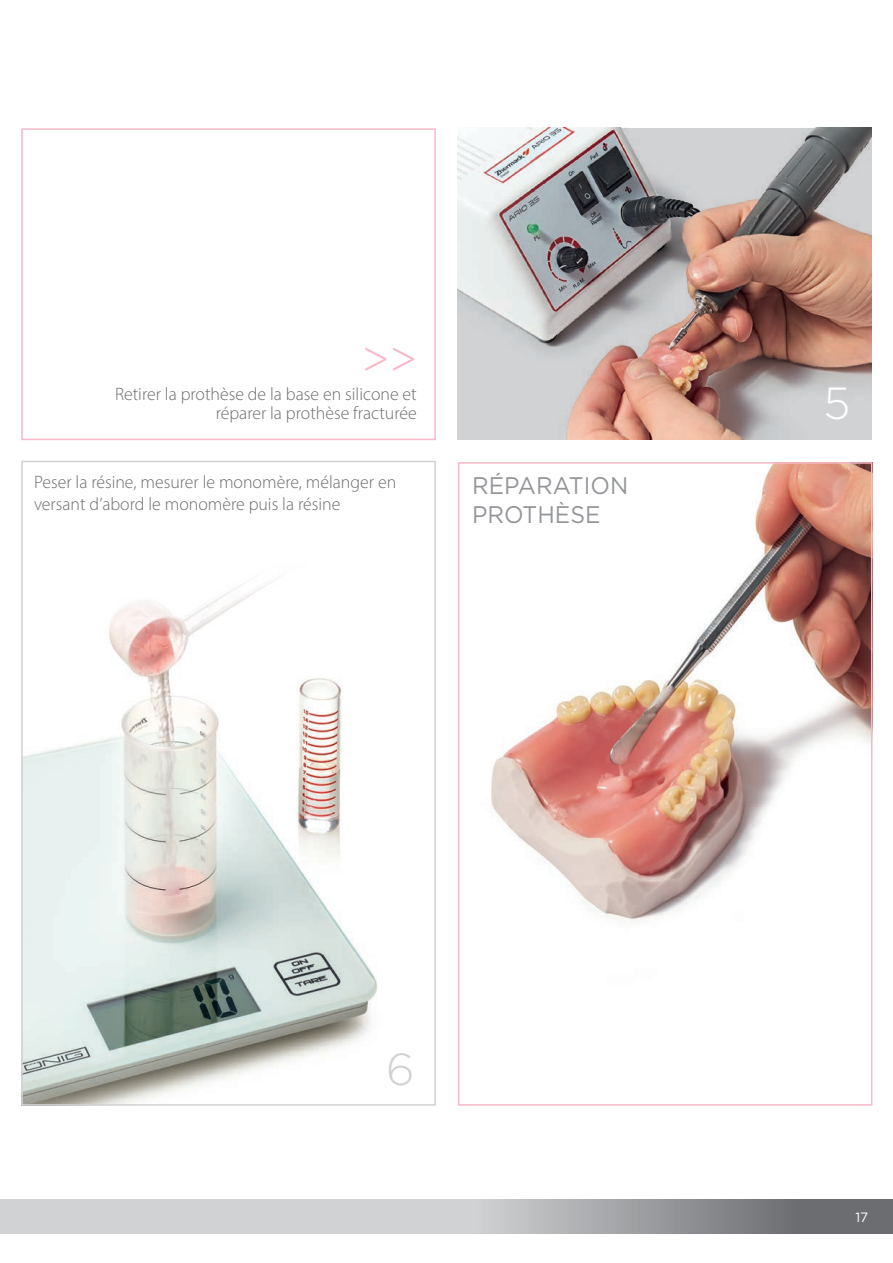
<style>
.page{position:relative;width:893px;height:1263px;background:#fff}
.page>*{position:absolute;margin:0;border:0;box-sizing:border-box;transform-origin:0 0}
.text{font:300 45px "Gotham";color:#f7b9c8}
.text-2{font:300 45px "Gotham";color:#fff}
.text-3{font:300 45px "Gotham";color:#d1d2d4}
.page_title{font:24px "Gotham";color:#939598;scale:.96 1}
.text-4{font:300 18px/19.5px "Myriad Pro";color:#6c6d70;text-align:right}
.t1{font:13.5px "Gotham";color:#fff}
</style>
<div class="page">
<div style="left:831px;top:1199px;width:62px;height:34px;background:#6c6d70"></div>
<svg style="left:0;top:1199px;width:829px;height:34px;background:#b9babc"></svg>
<div style="left:21px;top:128px;width:415px;height:312px;border:2px solid #f7b9c8"></div>
<img style="left:491px;top:465px;width:378px;height:458px">
<div style="left:458px;top:462px;width:414px;height:644px;border:2px solid #f7b9c8"></div>
<img style="left:24px;top:581px;width:354px;height:522px">
<div style="left:21px;top:461px;width:415px;height:645px;border:2px solid #d1d2d4"></div>
<img style="left:457px;top:128px;width:415px;height:311px">
<p class="text" style="left:361px;top:331px;width:57px">&gt;&gt;</p>
<p class="text-4" style="left:115px;top:384px;width:303px">Retirer la prothèse de la base en silicone et réparer la prothèse fracturée</p>
<p class="text-4" style="left:34px;top:471px;width:364px;line-height:21.6px;text-align:left">Peser la résine, mesurer le monomère, mélanger en versant d’abord le monomère puis la résine</p>
<p class="page_title" style="left:472px;top:470px;width:164px">RÉPARATION</p>
<p class="page_title" style="left:472px;top:499px;width:135px">PROTHÈSE</p>
<p class="text-2" style="left:823px;top:375px;width:28px">5</p>
<p class="text-3" style="left:386px;top:1041px;width:30px">6</p>
<p class="t1" style="left:855px;top:1208px;width:14px">17</p>
</div>
